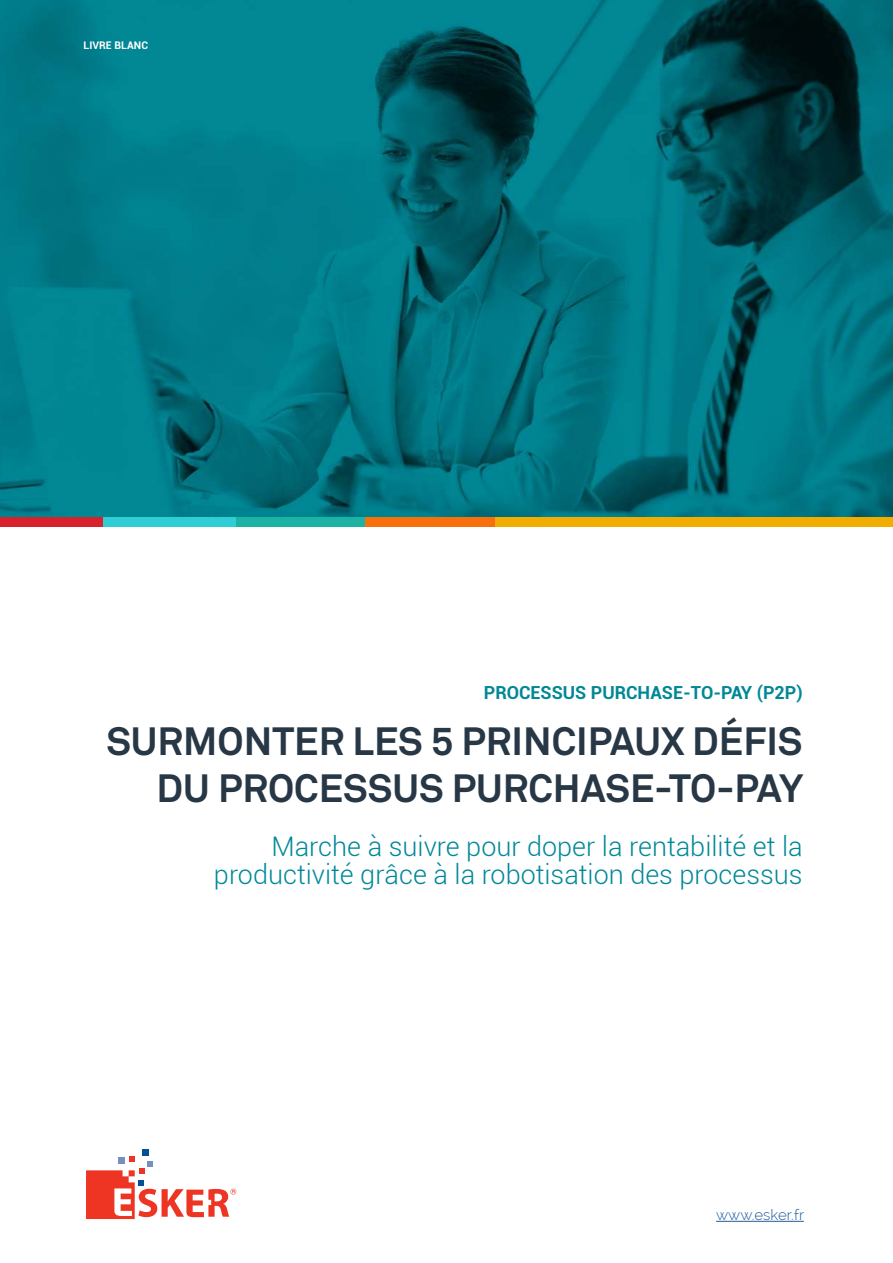
<style>
.page{position:relative;width:893px;height:1263px;background:#fff}
.page>*{position:absolute;margin:0;border:0;box-sizing:border-box;transform-origin:0 0}
.t1{font:700 39px/46.8px "Akkurat";color:#273745;text-align:right}
.t2{font:300 27px/28.5px "Roboto";color:#089;text-align:right}
.t3{font:700 18px "Roboto";color:#008895}
.t4{font:300 15px "Raleway";color:#205d9e}
.t5{font:700 10.5px "Roboto";color:#fff}
</style>
<div class="page">
<div style="left:142px;top:1149px;width:7px;height:7px;background:#005294"></div>
<svg style="left:86px;top:1156px;width:150px;height:63px"></svg>
<img style="left:0;top:0;width:893px;height:517px">
<div style="left:0;top:517px;width:104px;height:9px;background:#d7222d"></div>
<div style="left:104px;top:517px;width:132px;height:9px;background:#2fcdd6"></div>
<div style="left:236px;top:517px;width:130px;height:9px;background:#1db3a4"></div>
<div style="left:366px;top:517px;width:129px;height:9px;background:#f8700b"></div>
<div style="left:495px;top:517px;width:398px;height:9px;background:#f1ad00"></div>
<hr style="left:716px;top:1221px;width:88px;height:1px;background:#205d9e">
<p class="t5" style="left:84px;top:40px;width:66px">LIVRE BLANC</p>
<p class="t3" style="left:484px;top:684px;width:320px">PROCESSUS PURCHASE-TO-PAY (P2P)</p>
<h1 class="t1" style="left:106px;top:718px;width:699px">SURMONTER LES 5 PRINCIPAUX DÉFIS<br>DU PROCESSUS PURCHASE-TO-PAY</h1>
<p class="t2" style="left:214px;top:834px;width:590px">Marche à suivre pour doper la rentabilité et la productivité grâce à la robotisation des processus</p>
<p class="t4" style="left:716px;top:1206px;width:90px">www.esker.fr</p>
</div>
